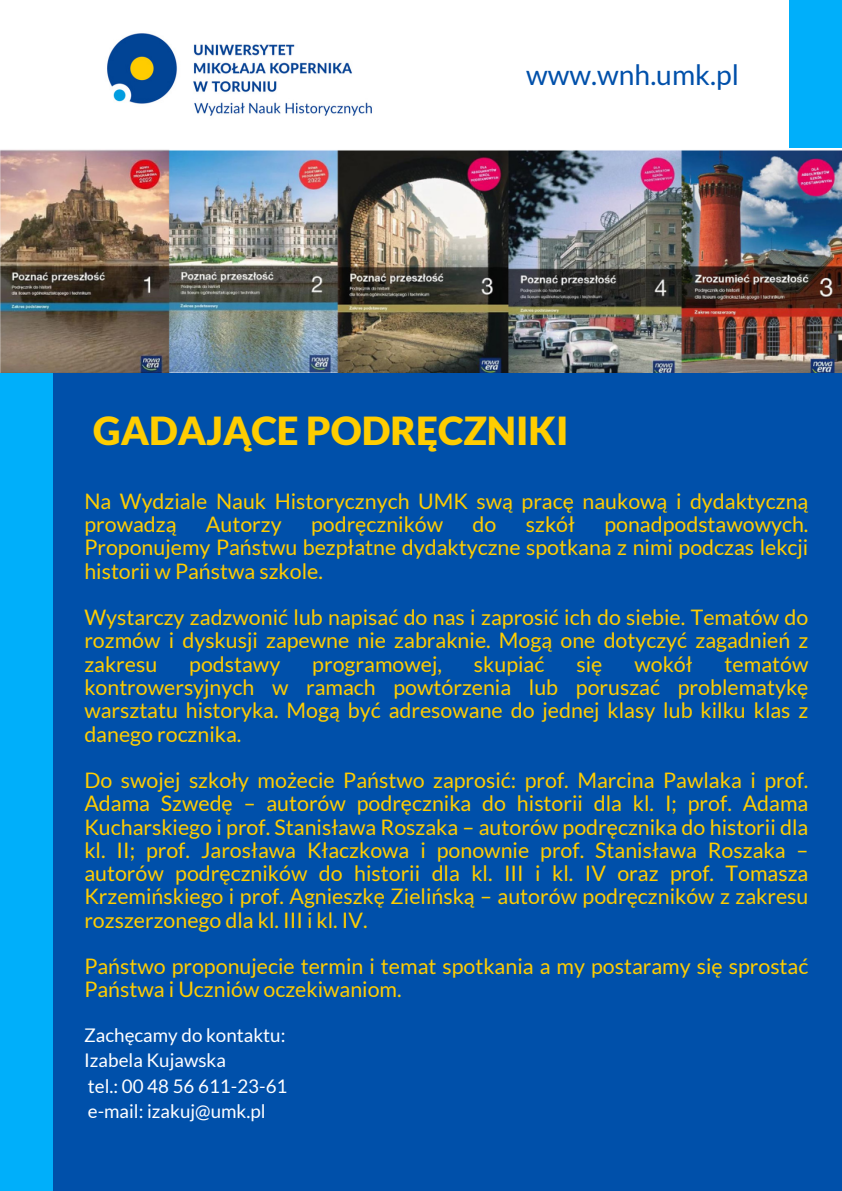
<style>
.page{position:relative;width:842px;height:1191px;background:#fff}
.page>*{position:absolute;margin:0;border:0;box-sizing:border-box;transform-origin:0 0}
.t1{font:900 38.7px "Lato";color:#ffcd00}
.t2{font:28.3px "Lato";color:#0050aa}
.t3{font:21.4px/23.2px "Lato";color:#ffcd00;text-align:justify}
.t4{font:18.8px "Lato";color:#fff}
</style>
<div class="page">
<img style="left:107px;top:33px;width:265px;height:83px">
<div style="left:789px;top:0;width:53px;height:149px;background:#00affa"></div>
<div style="left:0;top:372px;width:841px;height:818px;background:#0050aa"></div>
<div style="left:0;top:372px;width:53px;height:818px;background:#00affa"></div>
<img style="left:0;top:149px;width:842px;height:223px">
<p class="t2" style="left:526px;top:57px;width:214px">www.wnh.umk.pl</p>
<p class="t1" style="left:93px;top:406px;width:477px">GADAJĄCE PODRĘCZNIKI</p>
<p class="t3" style="left:84px;top:489px;width:725px">Na Wydziale Nauk Historycznych UMK swą pracę naukową i dydaktyczną prowadzą</p>
<p class="t3" style="left:84px;top:512px;width:725px;text-indent:520px">ponadpodstawowych.<br>Proponujemy Państwu bezpłatne dydaktyczne spotkana z nimi podczas lekcji historii w Państwa szkole.</p>
<p class="t3" style="left:84px;top:605px;width:725px">Wystarczy zadzwonić lub napisać do nas i zaprosić ich do siebie. Tematów do rozmów i dyskusji zapewne nie zabraknie. Mogą one dotyczyć zagadnień z zakresu</p>
<p class="t3" style="left:206px;top:512px;width:77px">Autorzy</p>
<p class="t3" style="left:311px;top:512px;width:134px">podręczników</p>
<p class="t3" style="left:473px;top:512px;width:25px">do</p>
<p class="t3" style="left:526px;top:512px;width:51px">szkół</p>
<p class="t3" style="left:189px;top:651px;width:93px">podstawy</p>
<p class="t3" style="left:312px;top:651px;width:131px">programowej,</p>
<p class="t3" style="left:474px;top:651px;width:72px">skupiać</p>
<p class="t3" style="left:576px;top:651px;width:27px">się</p>
<p class="t3" style="left:634px;top:651px;width:60px">wokół</p>
<p class="t3" style="left:84px;top:651px;width:725px;text-indent:640px">tematów kontrowersyjnych w ramach powtórzenia lub poruszać problematykę warsztatu historyka. Mogą być adresowane do jednej klasy lub kilku klas z danego rocznika.</p>
<p class="t3" style="left:84px;top:768px;width:725px">Do swojej szkoły możecie Państwo zaprosić: prof. Marcina Pawlaka i prof.<br>Adama Szwedę – autorów podręcznika do historii dla kl. I; prof. Adama Kucharskiego i prof. Stanisława Roszaka – autorów podręcznika do historii dla kl. II; prof. Jarosława Kłaczkowa i ponownie prof. Stanisława Roszaka – autorów podręczników do historii dla kl. III i kl. IV oraz prof. Tomasza Krzemińskiego i prof. Agnieszkę Zielińską – autorów podręczników z zakresu rozszerzonego dla kl. III i kl. IV.</p>
<p class="t3" style="left:84px;top:954px;width:725px">Państwo proponujecie termin i temat spotkania a my postaramy się sprostać<br>Państwa i Uczniów oczekiwaniom.</p>
<p class="t4" style="left:84px;top:1022px;width:203px">Zachęcamy do kontaktu:</p>
<p class="t4" style="left:84px;top:1048px;width:143px">Izabela Kujawska</p>
<p class="t4" style="left:88px;top:1073px;width:201px">tel.: 00 48 56 611-23-61</p>
<p class="t4" style="left:88px;top:1099px;width:179px">e-mail: izakuj@umk.pl</p>
</div>
